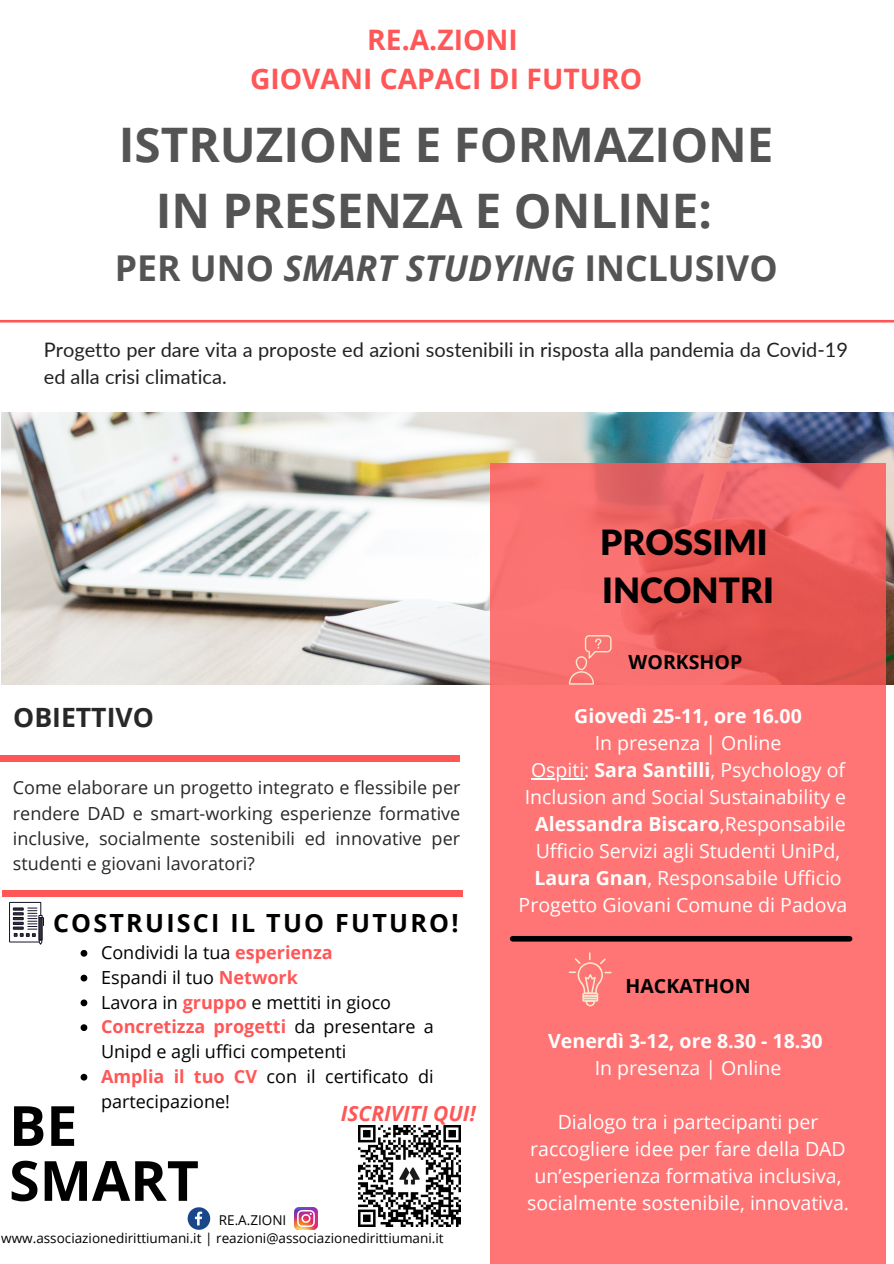
<style>
.page{position:relative;width:894px;height:1264px;background:#fff}
.page>*{position:absolute;margin:0;border:0;box-sizing:border-box;transform-origin:0 0}
.t1{font:700 55.35px "Open Sans";color:#000}
.t2{font:700 47.55px "Open Sans";color:#545454}
.t3{font:700 35.55px "Open Sans";color:#545454}
.t4{font:900 34.95px "Lato Latin";color:#000}
.t5{font:700 28.2px "Open Sans";color:#ff5757}
.t6{font:700 26.55px "Open Sans";color:#282828}
.t7{font:700 25.05px "Open Sans";letter-spacing:.09em;color:#000}
.t8{font:italic 700 21px "Open Sans";color:#ff5757}
.t9{font:19.95px/27.5px "Lato";color:#222}
.t10{font:19.5px/27px "Open Sans";color:#fff;text-align:center}
.t11{font:700 19.5px "Open Sans";color:#fff}
.t12{font:700 19.5px "Open Sans";color:#000}
.t13{font:18px/24.8px "Open Sans";color:#000}
.t14{font:18px/25.2px "Open Sans";color:#282828;text-align:justify}
.t15{font:13.5px "Open Sans";color:#000}
.s1{font-style:italic}
.s2{font-weight:700;color:#ff5757}
.s3{font-weight:700}
.s4{font-weight:400}
</style>
<div class="page">
<svg style="left:0;top:319px;width:893px;height:4px"></svg>
<img style="left:1px;top:413px;width:892px;height:271px">
<svg style="left:490px;top:463px;width:395px;height:800px;background:#fa7070"></svg>
<div style="left:0;top:755px;width:460px;height:6px;background:#ff5757"></div>
<hr style="left:531px;top:778px;width:53px;height:1px;background:#fff">
<svg style="left:568px;top:635px;width:43px;height:49px;background:#f9807d"></svg>
<svg style="left:568px;top:952px;width:43px;height:54px;background:#fd8883"></svg>
<div style="left:512px;top:936px;width:337px;height:5px;background:#000"></div>
<svg style="left:188px;top:1207px;width:22px;height:22px"></svg>
<img style="left:295px;top:1207px;width:22px;height:22px">
<svg style="left:9px;top:902px;width:35px;height:42px"></svg>
<div style="left:2px;top:890px;width:460px;height:6px;background:#ff5757"></div>
<svg style="left:81px;top:950px;width:6px;height:6px"></svg>
<svg style="left:81px;top:974px;width:6px;height:7px"></svg>
<svg style="left:81px;top:999px;width:6px;height:7px"></svg>
<svg style="left:81px;top:1024px;width:6px;height:7px"></svg>
<svg style="left:81px;top:1073px;width:6px;height:7px"></svg>
<img style="left:358px;top:1125px;width:102px;height:101px">
<p class="t5" style="left:367px;top:20px;width:152px">RE.A.ZIONI</p>
<p class="t5" style="left:250px;top:59px;width:393px">GIOVANI CAPACI DI FUTURO</p>
<p class="t2" style="left:119px;top:111px;width:656px">ISTRUZIONE E FORMAZIONE</p>
<p class="t2" style="left:156px;top:177px;width:557px">IN PRESENZA E ONLINE:</p>
<p class="t3" style="left:115px;top:243px;width:664px">PER UNO <span class="s1">SMART STUDYING</span> INCLUSIVO</p>
<p class="t9" style="left:44px;top:335px;width:805px">Progetto per dare vita a proposte ed azioni sostenibili in risposta alla pandemia da Covid-19 ed alla crisi climatica.</p>
<p class="t6" style="left:13px;top:699px;width:142px">OBIETTIVO</p>
<p class="t14" style="left:13px;top:775px;width:449px">Come elaborare un progetto integrato e flessibile per rendere DAD e smart-working esperienze formative inclusive, socialmente sostenibili ed innovative per studenti e giovani lavoratori?</p>
<p class="t7" style="left:53px;top:905px;width:407px">COSTRUISCI IL TUO FUTURO!</p>
<p class="t13" style="left:101px;top:939px;width:233px">Condividi la tua <span class="s2">esperienza</span></p>
<p class="t13" style="left:101px;top:964px;width:198px">Espandi il tuo <span class="s2">Network</span></p>
<p class="t13" style="left:101px;top:989px;width:291px">Lavora in <span class="s2">gruppo</span> e mettiti in gioco</p>
<p class="t13" style="left:101px;top:1013px;width:334px"><span class="s2">Concretizza progetti</span> da presentare a<br>Unipd e agli uffici competenti</p>
<p class="t13" style="left:101px;top:1063px;width:334px"><span class="s2">Amplia il tuo CV</span> con il certificato di partecipazione!</p>
<p class="t1" style="left:9px;top:1086px;width:70px">BE</p>
<p class="t1" style="left:9px;top:1141px;width:191px">SMART</p>
<p class="t8" style="left:340px;top:1098px;width:136px">ISCRIVITI QUI!</p>
<p class="t15" style="left:219px;top:1210px;width:69px">RE.A.ZIONI</p>
<p class="t15" style="left:1px;top:1228px;width:444px">www.associazionedirittiumani.it | reazioni@associazionedirittiumani.it</p>
<p class="t4" style="left:600px;top:526px;width:169px">PROSSIMI</p>
<p class="t4" style="left:602px;top:575px;width:173px">INCONTRI</p>
<p class="t12" style="left:628px;top:648px;width:115px">WORKSHOP</p>
<p class="t11" style="left:574px;top:702px;width:229px">Giovedì 25-11, ore 16.00</p>
<p class="t10" style="left:594px;top:729px;width:188px">In presenza | Online</p>
<p class="t10" style="left:531px;top:756px;width:315px">Ospiti: <span class="s3">Sara Santilli</span>, Psychology of</p>
<p class="t10" style="left:524px;top:783px;width:323px">Inclusion and Social Sustainability e</p>
<p class="t11" style="left:535px;top:810px;width:312px">Alessandra Biscaro<span class="s4">,Responsabile</span></p>
<p class="t10" style="left:535px;top:837px;width:306px">Ufficio Servizi agli Studenti UniPd,</p>
<p class="t10" style="left:534px;top:864px;width:309px"><span class="s3">Laura Gnan</span>, Responsabile Ufficio</p>
<p class="t10" style="left:518px;top:891px;width:330px">Progetto Giovani Comune di Padova</p>
<p class="t12" style="left:625px;top:972px;width:126px">HACKATHON</p>
<p class="t11" style="left:548px;top:1026px;width:276px">Venerdì 3-12, ore 8.30 - 18.30</p>
<p class="t10" style="left:594px;top:1053px;width:188px">In presenza | Online</p>
<p class="t10" style="left:527px;top:1107px;width:323px">Dialogo tra i partecipanti per raccogliere idee per fare della DAD un’esperienza formativa inclusiva, socialmente sostenibile, innovativa.</p>
</div>
